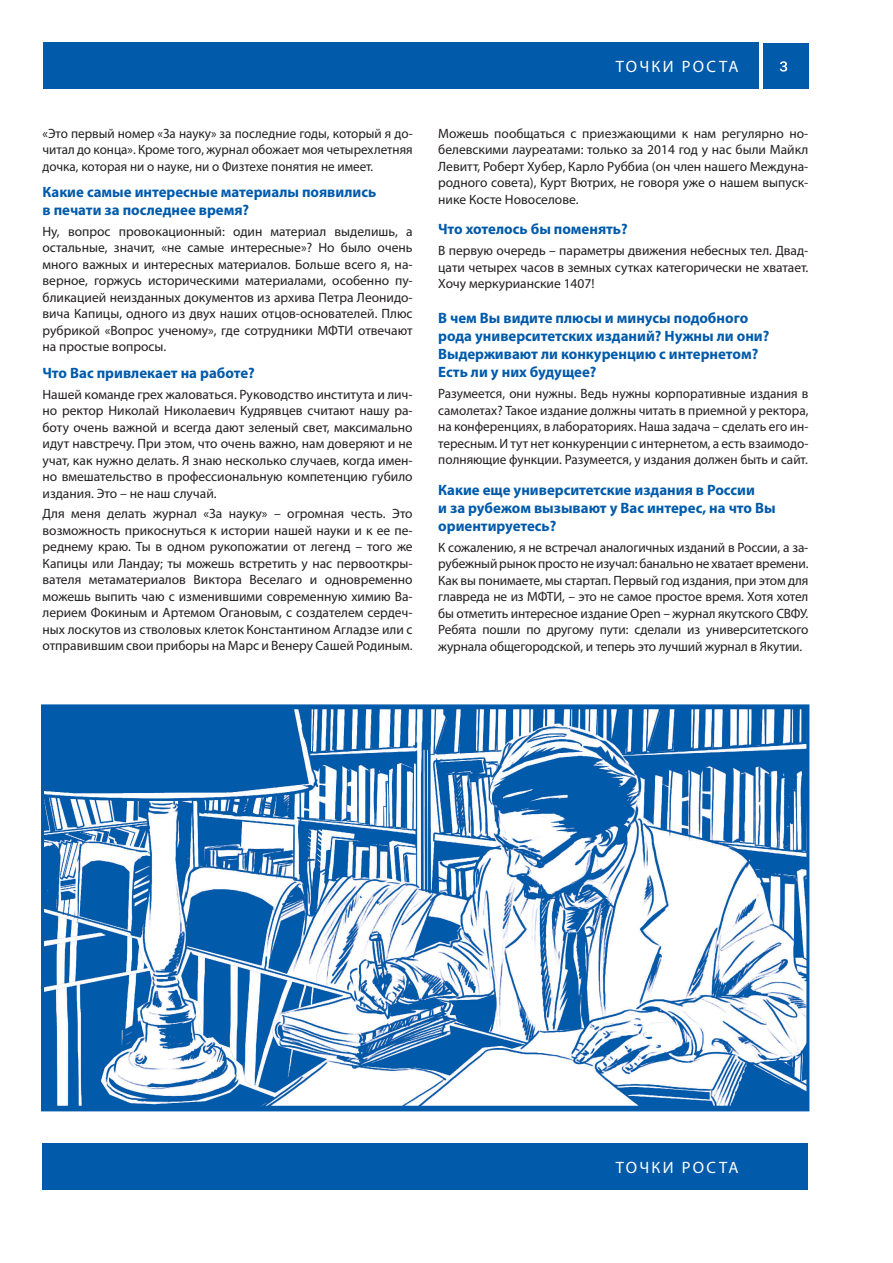
<style>
.page{position:relative;width:893px;height:1263px;background:#fff}
.page>*{position:absolute;margin:0;border:0;box-sizing:border-box;transform-origin:0 0}
.t1{font:16.5px "Myriad Pro";letter-spacing:.14em;color:#fff}
.t2{font:700 15px/18px "Myriad Pro";color:#015aaa}
.t3{font:13.5px/16.5px "Myriad Pro";color:#231f20;text-align:justify}
</style>
<div class="page">
<div style="left:43px;top:1143px;width:765px;height:47px;background:#015aaa"></div>
<div style="left:43px;top:43px;width:715px;height:46px;background:#015aaa"></div>
<div style="left:763px;top:43px;width:45px;height:46px;background:#015aaa"></div>
<svg style="left:780px;top:61px;width:7px;height:11px"></svg>
<img style="left:45px;top:708px;width:760px;height:399px">
<div style="left:41px;top:704px;width:768px;height:407px;border:3px solid #015aaa"></div>
<p class="t3" style="left:43px;top:125px;width:372px">«Это первый номер «За науку» за последние годы, который я до&shy;читал до конца». Кроме того, журнал обожает моя четырехлетняя дочка, которая ни о науке, ни о Физтехе понятия не имеет.</p>
<p class="t2" style="left:43px;top:183px;width:335px">Какие самые интересные материалы появились в печати за последнее время?</p>
<p class="t3" style="left:43px;top:223px;width:372px">Ну, вопрос провокационный: один материал выделишь, а остальные, значит, «не самые интересные»? Но было очень много важных и интересных материалов. Больше всего я, на&shy;верное, горжусь историческими материалами, особенно пу&shy;бликацией неизданных документов из архива Петра Леонидо&shy;вича Капицы, одного из двух наших отцов-основателей. Плюс рубрикой «Вопрос ученому», где сотрудники МФТИ отвечают на простые вопросы.</p>
<p class="t2" style="left:43px;top:363px;width:214px">Что Вас привлекает на работе?</p>
<p class="t3" style="left:43px;top:386px;width:372px">Нашей команде грех жаловаться. Руководство института и лич&shy;но ректор Николай Николаевич Кудрявцев считают нашу ра&shy;боту очень важной и всегда дают зеленый свет, максимально идут навстречу. При этом, что очень важно, нам доверяют и не учат, как нужно делать. Я знаю несколько случаев, когда имен&shy;но вмешательство в профессиональную компетенцию губило издания. Это – не наш случай.</p>
<p class="t3" style="left:43px;top:505px;width:372px">Для меня делать журнал «За науку» – огромная честь. Это возможность прикоснуться к истории нашей науки и к ее пе&shy;реднему краю. Ты в одном рукопожатии от легенд – того же Капицы или Ландау; ты можешь встретить у нас первооткры&shy;вателя метаматериалов Виктора Веселаго и одновременно можешь выпить чаю с изменившими современную химию Ва&shy;лерием Фокиным и Артемом Огановым, с создателем сердеч&shy;ных лоскутов из стволовых клеток Константином Агладзе или с отправившим свои приборы на Марс и Венеру Сашей Родиным.</p>
<p class="t1" style="left:616px;top:56px;width:124px">ТОЧКИ РОСТА</p>
<p class="t3" style="left:438px;top:125px;width:372px">Можешь пообщаться с приезжающими к нам регулярно но&shy;белевскими лауреатами: только за 2014 год у нас были Майкл Левитт, Роберт Хубер, Карло Руббиа (он член нашего Междуна&shy;родного совета), Курт Вютрих, не говоря уже о нашем выпуск&shy;нике Косте Новоселове.</p>
<p class="t2" style="left:438px;top:220px;width:191px">Что хотелось бы поменять?</p>
<p class="t3" style="left:438px;top:242px;width:372px">В первую очередь – параметры движения небесных тел. Двад&shy;цати четырех часов в земных сутках категорически не хватает.<br>Хочу меркурианские 1407!</p>
<p class="t2" style="left:438px;top:309px;width:333px">В чем Вы видите плюсы и минусы подобного рода университетских изданий? Нужны ли они?<br>Выдерживают ли конкуренцию с интернетом?<br>Есть ли у них будущее?</p>
<p class="t3" style="left:438px;top:385px;width:372px">Разумеется, они нужны. Ведь нужны корпоративные издания в самолетах? Такое издание должны читать в приемной у ректора, на конференциях, в лабораториях. Наша задача – сделать его ин&shy;тересным. И тут нет конкуренции с интернетом, а есть взаимодо&shy;полняющие функции. Разумеется, у издания должен быть и сайт.</p>
<p class="t2" style="left:438px;top:480px;width:339px">Какие еще университетские издания в России<br>и за рубежом вызывают у Вас интерес, на что Вы ориентируетесь?</p>
<p class="t3" style="left:438px;top:538px;width:372px">К сожалению, я не встречал аналогичных изданий в России, а за&shy;рубежный рынок просто не изучал: банально не хватает времени.<br>Как вы понимаете, мы стартап. Первый год издания, при этом для главреда не из МФТИ, – это не самое простое время. Хотя хотел бы отметить интересное издание Open – журнал якутского СВФУ.<br>Ребята пошли по другому пути: сделали из университетского журнала общегородской, и теперь это лучший журнал в Якутии.</p>
<p class="t1" style="left:616px;top:1157px;width:124px">ТОЧКИ РОСТА</p>
</div>
